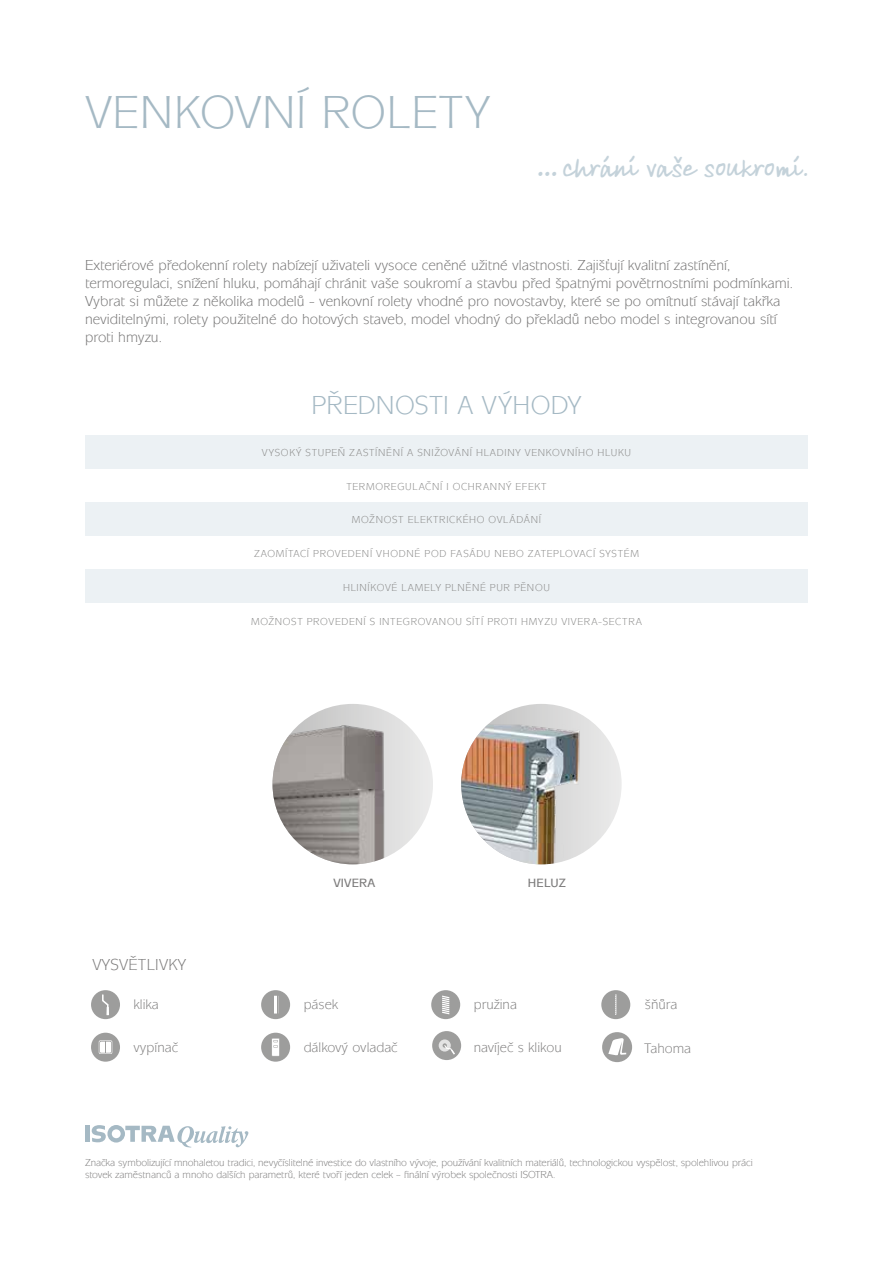
<style>
.page{position:relative;width:893px;height:1263px;background:#fff}
.page>*{position:absolute;margin:0;border:0;box-sizing:border-box;transform-origin:0 0}
.t1{font:48px "Mixage Itc TOT";letter-spacing:.015em;color:#a5b9c4}
.t2{font:700 27px "Claudias Hand Pro";color:#c4d2da}
.t3{font:27px "Mixage Itc TOT";letter-spacing:.005em;color:#a5b9c4}
.t4{font:16.5px "Mixage Itc TOT";letter-spacing:.015em;color:#7c7b7b}
.t5{font:15px/18px "Mixage Itc TOT";color:#706f6f}
.t6{font:14.4px "Mixage Itc TOT";color:#7c7b7b}
.t7{font:500 12.45px "Mixage Itc TOT";letter-spacing:.015em;color:#7c7b7b}
.t8{font:10.5px "Mixage Itc TOT";letter-spacing:.065em;color:#8a8a89}
.t9{font:10.5px/12px "Mixage Itc TOT";letter-spacing:-.01em;color:#7c7b7b}
</style>
<div class="page">
<div style="left:85px;top:1125px;width:5px;height:17px;background:#a5b9c4"></div>
<svg style="left:92px;top:1125px;width:156px;height:22px"></svg>
<div style="left:85px;top:435px;width:723px;height:34px;background:#ecf1f4"></div>
<div style="left:85px;top:502px;width:723px;height:33px;background:#ecf1f4"></div>
<div style="left:85px;top:569px;width:723px;height:33px;background:#ecf1f4"></div>
<div style="left:91px;top:990px;width:29px;height:29px;background:#9d9d9c;border-radius:50%"></div>
<svg style="left:102px;top:994px;width:7px;height:21px"></svg>
<div style="left:261px;top:990px;width:29px;height:29px;background:#9d9d9c;border-radius:50%"></div>
<svg style="left:274px;top:995px;width:3px;height:19px"></svg>
<div style="left:431px;top:990px;width:29px;height:29px;background:#9d9d9c;border-radius:50%"></div>
<svg style="left:442px;top:995px;width:7px;height:19px"></svg>
<div style="left:601px;top:990px;width:29px;height:29px;background:#9d9d9c;border-radius:50%"></div>
<svg style="left:615px;top:994px;width:2px;height:21px"></svg>
<div style="left:91px;top:1033px;width:29px;height:29px;background:#9d9d9c;border-radius:50%"></div>
<svg style="left:99px;top:1040px;width:13px;height:14px"></svg>
<svg style="left:99px;top:1041px;width:13px;height:12px"></svg>
<div style="left:100px;top:1041px;width:11px;height:12px;background:#fff"></div>
<svg style="left:105px;top:1041px;width:1px;height:12px"></svg>
<div style="left:261px;top:1033px;width:29px;height:29px;background:#9d9d9c;border-radius:50%"></div>
<svg style="left:271px;top:1038px;width:9px;height:18px"></svg>
<div style="left:602px;top:1032px;width:30px;height:30px;background:#9d9d9c;border-radius:50%"></div>
<svg style="left:608px;top:1038px;width:18px;height:17px"></svg>
<svg style="left:272px;top:704px;width:161px;height:160px"></svg>
<img style="left:272px;top:712px;width:127px;height:152px">
<svg style="left:461px;top:704px;width:161px;height:160px"></svg>
<img style="left:461px;top:722px;width:124px;height:142px">
<div style="left:432px;top:1031px;width:29px;height:29px;background:#9d9d9c;border-radius:50%"></div>
<svg style="left:439px;top:1039px;width:16px;height:15px"></svg>
<h1 class="t1" style="left:85px;top:85px;width:406px">VENKOVNÍ ROLETY</h1>
<h2 class="t2" style="left:537px;top:151px;width:272px">…chrání vaše soukromí.</h2>
<p class="t5" style="left:85px;top:256px;width:709px">Exteriérové předokenní rolety nabízejí uživateli vysoce ceněné užitné vlastnosti. Zajišťují kvalitní zastínění, termoregulaci, snížení hluku, pomáhají chránit vaše soukromí a stavbu před špatnými povětrnostními podmínkami.<br>Vybrat si můžete z několika modelů - venkovní rolety vhodné pro novostavby, které se po omítnutí stávají takřka neviditelnými, rolety použitelné do hotových staveb, model vhodný do překladů nebo model s integrovanou sítí proti hmyzu.</p>
<h2 class="t3" style="left:311px;top:390px;width:271px">PŘEDNOSTI A VÝHODY</h2>
<p class="t8" style="left:262px;top:446px;width:371px">VYSOKÝ STUPEŇ ZASTÍNĚNÍ A SNIŽOVÁNÍ HLADINY VENKOVNÍHO HLUKU</p>
<p class="t8" style="left:346px;top:480px;width:202px">TERMOREGULAČNÍ I OCHRANNÝ EFEKT</p>
<p class="t8" style="left:352px;top:514px;width:191px">MOŽNOST ELEKTRICKÉHO OVLÁDÁNÍ</p>
<p class="t8" style="left:254px;top:548px;width:386px">ZAOMÍTACÍ PROVEDENÍ VHODNÉ POD FASÁDU NEBO ZATEPLOVACÍ SYSTÉM</p>
<p class="t8" style="left:343px;top:581px;width:208px">HLINÍKOVÉ LAMELY PLNĚNÉ PUR PĚNOU</p>
<p class="t8" style="left:251px;top:615px;width:392px">MOŽNOST PROVEDENÍ S INTEGROVANOU SÍTÍ PROTI HMYZU VIVERA-SECTRA</p>
<p class="t7" style="left:333px;top:875px;width:43px">VIVERA</p>
<p class="t7" style="left:528px;top:875px;width:39px">HELUZ</p>
<p class="t4" style="left:93px;top:955px;width:95px">VYSVĚTLIVKY</p>
<p class="t6" style="left:134px;top:997px;width:27px">klika</p>
<p class="t6" style="left:304px;top:997px;width:36px">pásek</p>
<p class="t6" style="left:474px;top:997px;width:45px">pružina</p>
<p class="t6" style="left:645px;top:997px;width:34px">šňůra</p>
<p class="t6" style="left:134px;top:1039px;width:46px">vypínač</p>
<p class="t6" style="left:304px;top:1039px;width:96px">dálkový ovladač</p>
<p class="t6" style="left:474px;top:1039px;width:90px">navíječ s klikou</p>
<p class="t6" style="left:644px;top:1040px;width:48px">Tahoma</p>
<p class="t9" style="left:85px;top:1156px;width:669px">Značka symbolizující mnohaletou tradici, nevyčíslitelné investice do vlastního vývoje, používání kvalitních materiálů, technologickou vyspělost, spolehlivou práci stovek zaměstnanců a mnoho dalších parametrů, které tvoří jeden celek – finální výrobek společnosti ISOTRA.</p>
</div>
